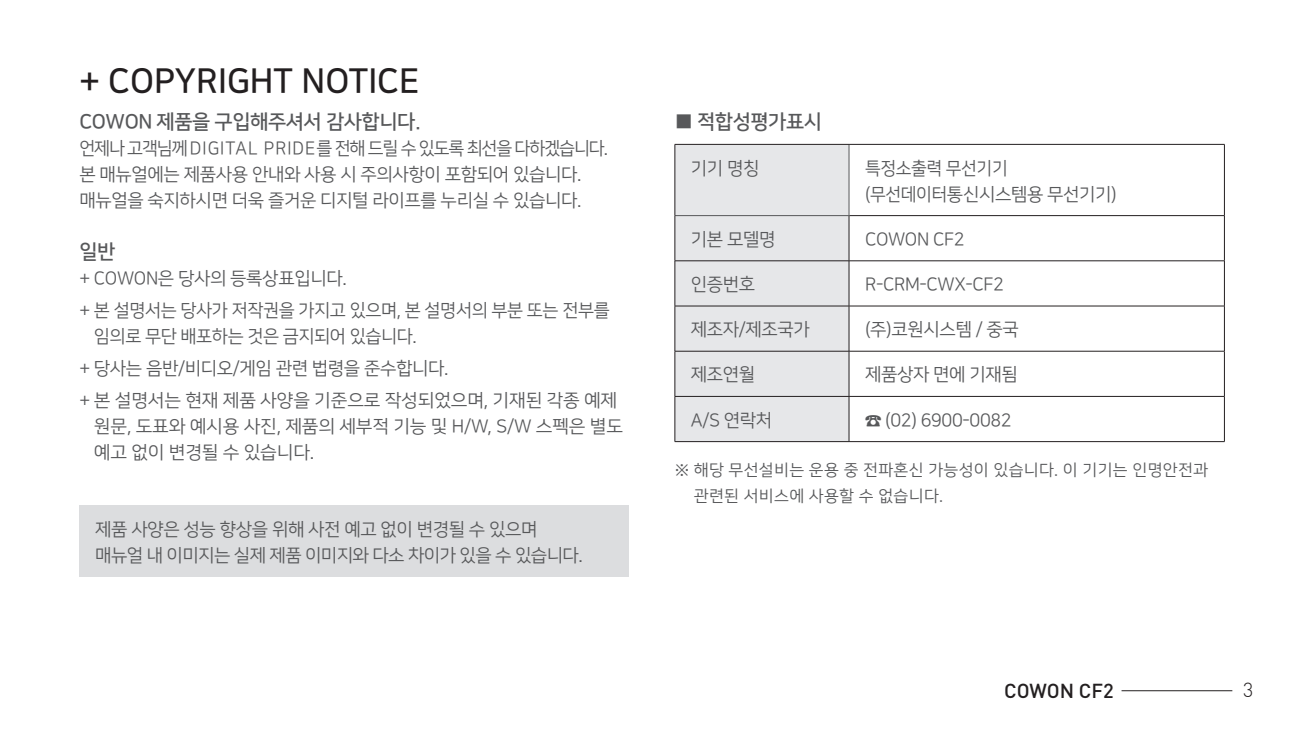
<style>
.page{position:relative;width:1304px;height:738px;background:#fff}
.page>*{position:absolute;margin:0;border:0;box-sizing:border-box;transform-origin:0 0}
.t1{font:34px "Nanum Square B";color:#231f20}
.t2{font:20px "Nanum Square B";letter-spacing:-.02em;color:#57585a}
.t3{font:500 20px "DIN";color:#231f20}
.t4{font:300 20px "DIN";color:#231f20}
.t5{font:18px/26px "Nanum Square R";letter-spacing:-.02em;color:#57585a}
.t6{font:18px "Nanum Square R";letter-spacing:-.06em;color:#57585a}
.t7{font:18px "Nanum Square R";letter-spacing:-.02em;color:#57585a;scale:.96 1}
.t8{font:16px/26px "Nanum Square R";letter-spacing:.02em;color:#57585a}
</style>
<div class="page">
<hr style="left:1121px;top:689px;width:111px;height:1px;background:#231f20">
<div style="left:79px;top:505px;width:550px;height:71px;background:#dcdddf"></div>
<div style="left:676px;top:145px;width:172px;height:295px;background:#e6e7e9"></div>
<hr style="left:849px;top:215px;width:376px;height:1px;background:#231f20">
<hr style="left:848px;top:216px;width:2px;height:44px;background:#231f20">
<hr style="left:675px;top:260px;width:174px;height:1px;background:#231f20">
<hr style="left:849px;top:260px;width:376px;height:1px;background:#231f20">
<hr style="left:848px;top:261px;width:2px;height:44px;background:#231f20">
<hr style="left:675px;top:305px;width:174px;height:1px;background:#231f20">
<hr style="left:849px;top:305px;width:376px;height:1px;background:#231f20">
<hr style="left:848px;top:306px;width:2px;height:45px;background:#231f20">
<hr style="left:675px;top:350px;width:174px;height:1px;background:#231f20">
<hr style="left:849px;top:350px;width:376px;height:1px;background:#231f20">
<hr style="left:848px;top:351px;width:2px;height:45px;background:#231f20">
<hr style="left:675px;top:395px;width:174px;height:2px;background:#231f20">
<hr style="left:849px;top:395px;width:376px;height:2px;background:#231f20">
<hr style="left:848px;top:396px;width:2px;height:45px;background:#231f20">
<hr style="left:848px;top:144px;width:2px;height:71px;background:#57585a">
<hr style="left:675px;top:215px;width:174px;height:1px;background:#57585a">
<hr style="left:675px;top:144px;width:174px;height:1px;background:#231f20">
<hr style="left:674px;top:144px;width:2px;height:71px;background:#231f20">
<hr style="left:849px;top:144px;width:376px;height:1px;background:#231f20">
<hr style="left:1224px;top:144px;width:1px;height:71px;background:#231f20">
<hr style="left:674px;top:215px;width:2px;height:45px;background:#231f20">
<hr style="left:1224px;top:216px;width:1px;height:44px;background:#231f20">
<hr style="left:674px;top:261px;width:2px;height:44px;background:#231f20">
<hr style="left:1224px;top:261px;width:1px;height:44px;background:#231f20">
<hr style="left:674px;top:306px;width:2px;height:45px;background:#231f20">
<hr style="left:1224px;top:306px;width:1px;height:45px;background:#231f20">
<hr style="left:674px;top:351px;width:2px;height:45px;background:#231f20">
<hr style="left:1224px;top:351px;width:1px;height:45px;background:#231f20">
<hr style="left:674px;top:396px;width:2px;height:45px;background:#231f20">
<hr style="left:1224px;top:396px;width:1px;height:45px;background:#231f20">
<hr style="left:675px;top:440px;width:174px;height:2px;background:#231f20">
<hr style="left:849px;top:440px;width:376px;height:2px;background:#231f20">
<p class="t1" style="left:79px;top:63px;width:342px">+ COPYRIGHT NOTICE</p>
<p class="t2" style="left:79px;top:111px;width:343px">COWON 제품을 구입해주셔서 감사합니다.</p>
<p class="t6" style="left:79px;top:139px;width:530px">언제나 고객님께 DIGITAL PRIDE를 전해 드릴 수 있도록 최선을 다하겠습니다.</p>
<p class="t5" style="left:79px;top:162px;width:504px">본 매뉴얼에는 제품사용 안내와 사용 시 주의사항이 포함되어 있습니다.</p>
<p class="t5" style="left:79px;top:188px;width:504px">매뉴얼을 숙지하시면 더욱 즐거운 디지털 라이프를 누리실 수 있습니다.</p>
<p class="t2" style="left:79px;top:241px;width:37px">일반</p>
<p class="t5" style="left:79px;top:266px;width:269px">+ COWON은 당사의 등록상표입니다.</p>
<p class="t5" style="left:94px;top:297px;width:517px;text-indent:-15px">+ 본 설명서는 당사가 저작권을 가지고 있으며, 본 설명서의 부분 또는 전부를 임의로 무단 배포하는 것은 금지되어 있습니다.</p>
<p class="t5" style="left:79px;top:355px;width:371px">+ 당사는 음반/비디오/게임 관련 법령을 준수합니다.</p>
<p class="t5" style="left:94px;top:387px;width:531px;text-indent:-15px">+ 본 설명서는 현재 제품 사양을 기준으로 작성되었으며, 기재된 각종 예제 원문, 도표와 예시용 사진, 제품의 세부적 기능 및 H/W, S/W 스펙은 별도 예고 없이 변경될 수 있습니다.</p>
<p class="t5" style="left:95px;top:516px;width:444px">제품 사양은 성능 향상을 위해 사전 예고 없이 변경될 수 있으며</p>
<p class="t5" style="left:95px;top:542px;width:489px">매뉴얼 내 이미지는 실제 제품 이미지와 다소 차이가 있을 수 있습니다.</p>
<p class="t2" style="left:675px;top:111px;width:149px">■ 적합성평가표시</p>
<p class="t5" style="left:691px;top:155px;width:70px">기기 명칭</p>
<p class="t7" style="left:865px;top:158px;width:150px">특정소출력 무선기기</p>
<p class="t7" style="left:865px;top:184px;width:264px">(무선데이터통신시스템용 무선기기)</p>
<p class="t5" style="left:691px;top:226px;width:86px">기본 모델명</p>
<p class="t5" style="left:865px;top:226px;width:101px">COWON CF2</p>
<p class="t5" style="left:691px;top:271px;width:66px">인증번호</p>
<p class="t5" style="left:865px;top:271px;width:140px">R-CRM-CWX-CF2</p>
<p class="t5" style="left:691px;top:316px;width:121px">제조자/제조국가</p>
<p class="t5" style="left:865px;top:316px;width:155px">(주)코원시스템 / 중국</p>
<p class="t5" style="left:691px;top:362px;width:66px">제조연월</p>
<p class="t5" style="left:865px;top:362px;width:154px">제품상자 면에 기재됨</p>
<p class="t5" style="left:691px;top:407px;width:83px">A/S 연락처</p>
<p class="t5" style="left:865px;top:407px;width:148px">☎ (02) 6900-0082</p>
<p class="t8" style="left:694px;top:456px;width:516px;text-indent:-19px">※ 해당 무선설비는 운용 중 전파혼신 가능성이 있습니다. 이 기기는 인명안전과 관련된 서비스에 사용할 수 없습니다.</p>
<p class="t3" style="left:1004px;top:677px;width:111px">COWON CF2</p>
<p class="t4" style="left:1243px;top:677px;width:12px">3</p>
</div>
